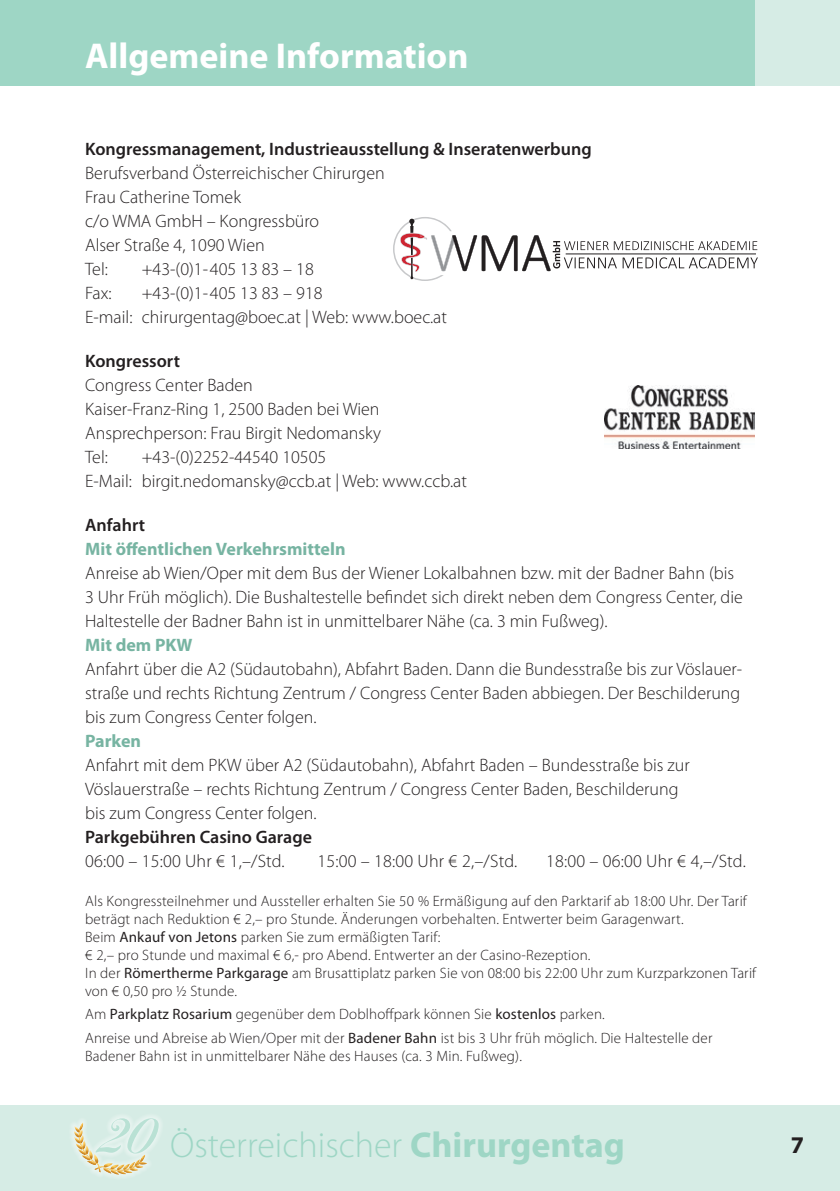
<style>
.page{position:relative;width:840px;height:1191px;background:#fff}
.page>*{position:absolute;margin:0;border:0;box-sizing:border-box;transform-origin:0 0}
.t1{font:300 36px "Myriad Pro";color:#9ed6c5}
.t2{font:700 36px "Myriad Pro";color:#fff}
.t3{font:700 24px "Myriad Pro";color:#231f20}
.t4{font:300 18px/24px "Myriad Pro";color:#231f20}
.t5{font:600 18px "Myriad Pro";color:#231f20}
.t6{font:700 18px "Myriad Pro";color:#77b4a2}
.t7{font:300 15px/18px "Myriad Pro";letter-spacing:.01em;color:#231f20}
.s1{font-weight:400}
.s2{font-weight:700}
</style>
<div class="page">
<div style="left:0;top:0;width:839px;height:85px;background:#d6ece5"></div>
<div style="left:0;top:1106px;width:839px;height:85px;background:#d6ece5"></div>
<div style="left:0;top:0;width:754px;height:85px;background:#9ed6c5"></div>
<svg style="left:71px;top:1118px;width:88px;height:59px"></svg>
<svg style="left:393px;top:217px;width:364px;height:64px"></svg>
<img style="left:604px;top:386px;width:150px;height:63px">
<h1 class="t2" style="left:85px;top:32px;width:384px">Allgemeine Information</h1>
<p class="t5" style="left:85px;top:138px;width:508px">Kongressmanagement, Industrieausstellung &amp; Inseratenwerbung</p>
<p class="t4" style="left:85px;top:161px;width:301px">Berufsverband Österreichischer Chirurgen<br>Frau Catherine Tomek<br>c/o WMA GmbH – Kongressbüro<br>Alser Straße 4, 1090 Wien<br>Tel:</p>
<p class="t4" style="left:142px;top:257px;width:173px">+43-(0)1-405 13 83 – 18</p>
<p class="t4" style="left:85px;top:281px;width:363px;text-indent:57px">+43-(0)1-405 13 83 – 918<br>E-mail: chirurgentag@boec.at | Web: www.boec.at</p>
<p class="t5" style="left:85px;top:350px;width:96px">Kongressort</p>
<p class="t4" style="left:85px;top:373px;width:297px">Congress Center Baden<br>Kaiser-Franz-Ring 1, 2500 Baden bei Wien<br>Ansprechperson: Frau Birgit Nedomansky<br>Tel:</p>
<p class="t4" style="left:85px;top:281px;width:28px">Fax:</p>
<p class="t4" style="left:85px;top:445px;width:383px;text-indent:57px">+43-(0)2252-44540 10505<br>E-Mail: birgit.nedomansky@ccb.at | Web: www.ccb.at</p>
<p class="t5" style="left:85px;top:514px;width:61px">Anfahrt</p>
<p class="t6" style="left:85px;top:537px;width:262px">Mit öffentlichen Verkehrsmitteln</p>
<p class="t4" style="left:85px;top:561px;width:659px">Anreise ab Wien/Oper mit dem Bus der Wiener Lokalbahnen bzw. mit der Badner Bahn (bis<br>3 Uhr Früh möglich). Die Bushaltestelle befindet sich direkt neben dem Congress Center, die<br>Haltestelle der Badner Bahn ist in unmittelbarer Nähe (ca. 3 min Fußweg).</p>
<p class="t6" style="left:85px;top:633px;width:109px">Mit dem PKW</p>
<p class="t4" style="left:85px;top:657px;width:657px;text-align:justify">Anfahrt über die A2 (Südautobahn), Abfahrt Baden. Dann die Bundesstraße bis zur Vöslauer&shy;straße und rechts Richtung Zentrum / Congress Center Baden abbiegen. Der Beschilderung bis zum Congress Center folgen.</p>
<p class="t6" style="left:85px;top:729px;width:57px">Parken</p>
<p class="t4" style="left:85px;top:753px;width:605px">Anfahrt mit dem PKW über A2 (Südautobahn), Abfahrt Baden – Bundesstraße bis zur<br>Vöslauerstraße – rechts Richtung Zentrum / Congress Center Baden, Beschilderung bis zum Congress Center folgen.</p>
<p class="t5" style="left:85px;top:826px;width:228px">Parkgebühren Casino Garage</p>
<p class="t4" style="left:85px;top:849px;width:201px">06:00 – 15:00 Uhr € 1,–/Std.</p>
<p class="t4" style="left:317px;top:849px;width:201px">15:00 – 18:00 Uhr € 2,–/Std.</p>
<p class="t4" style="left:546px;top:849px;width:201px">18:00 – 06:00 Uhr € 4,–/Std.</p>
<p class="t7" style="left:85px;top:891px;width:672px">Als Kongressteilnehmer und Aussteller erhalten Sie 50 % Ermäßigung auf den Parktarif ab 18:00 Uhr. Der Tarif beträgt nach Reduktion € 2,– pro Stunde. Änderungen vorbehalten. Entwerter beim Garagenwart.<br>Beim <span class="s1">Ankauf von Jetons</span> parken Sie zum ermäßigten Tarif:<br>€ 2,– pro Stunde und maximal € 6,- pro Abend. Entwerter an der Casino-Rezeption.<br>In der <span class="s1">Römertherme Parkgarage</span> am Brusattiplatz parken Sie von 08:00 bis 22:00 Uhr zum Kurzparkzonen Tarif von € 0,50 pro ½ Stunde.</p>
<p class="t7" style="left:85px;top:1002px;width:628px;line-height:23.6px">Am <span class="s1">Parkplatz Rosarium</span> gegenüber dem Doblhoffpark können Sie <span class="s1">kostenlos</span> parken.<br>Anreise und Abreise ab Wien/Oper mit der <span class="s1">Badener Bahn</span> ist bis 3 Uhr früh möglich. Die Haltestelle der</p>
<p class="t7" style="left:85px;top:1046px;width:438px">Badener Bahn ist in unmittelbarer Nähe des Hauses (ca. 3 Min. Fußweg).</p>
<h1 class="t1" style="left:170px;top:1123px;width:456px">Österreichischer <span class="s2">Chirurgentag</span></h1>
<h2 class="t3" style="left:790px;top:1129px;width:15px">7</h2>
</div>
